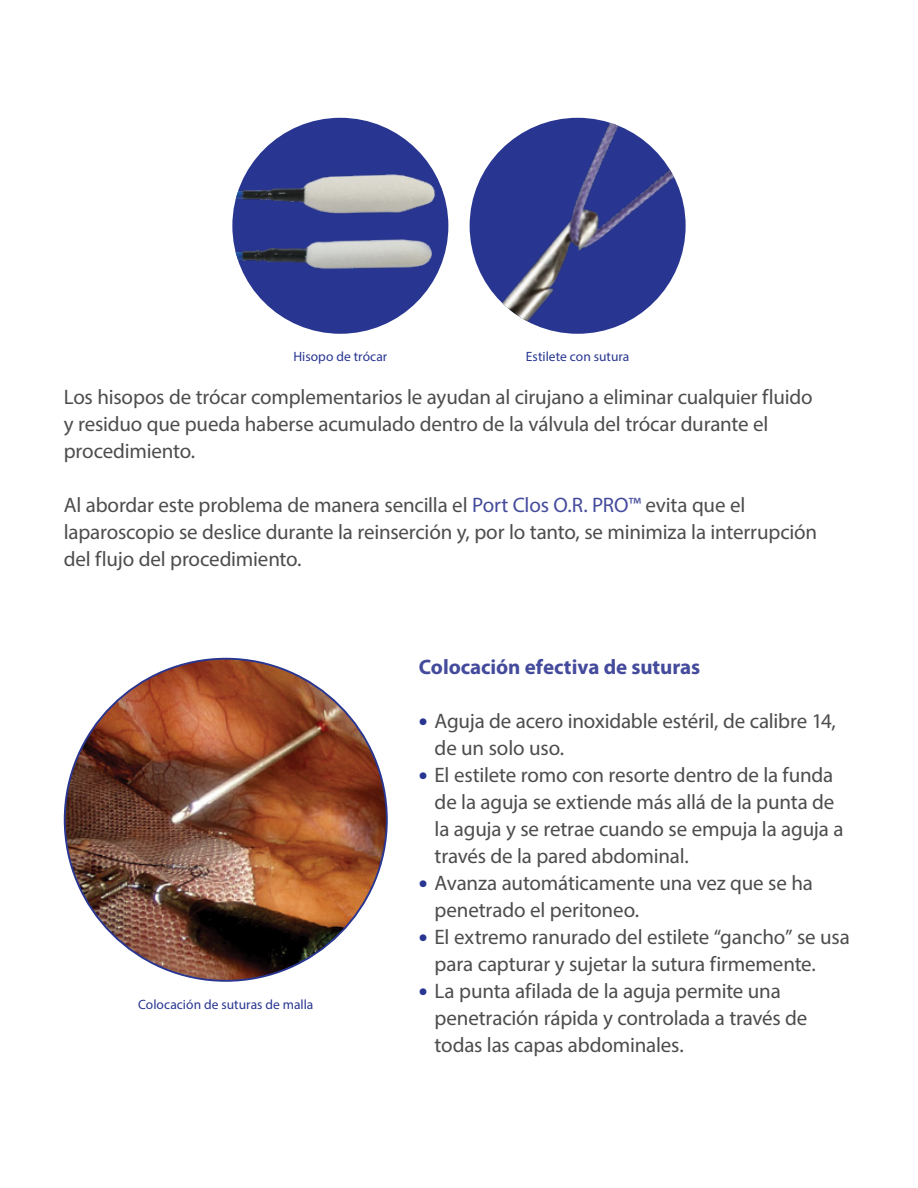
<style>
.page{position:relative;width:918px;height:1188px;background:#fff}
.page>*{position:absolute;margin:0;border:0;box-sizing:border-box;transform-origin:0 0}
.t1{font:21px/27px "Myriad Pro";letter-spacing:-.01em;color:#4d4d4f}
.t2{font:700 21px "Myriad Pro";letter-spacing:-.005em;color:#444b9c}
.t3{font:13.5px "Myriad Pro";letter-spacing:.005em;color:#283691}
.s1{color:#444b9c}
.s2{font-weight:900;font-size:24px;color:#283691}
</style>
<div class="page">
<img style="left:232px;top:118px;width:216px;height:216px;border-radius:108px">
<img style="left:475px;top:119px;width:205px;height:213px">
<img style="left:65px;top:659px;width:322px;height:322px;border-radius:161px">
<p class="t3" style="left:293px;top:348px;width:96px">Hisopo de trócar</p>
<p class="t3" style="left:526px;top:348px;width:105px">Estilete con sutura</p>
<p class="t1" style="left:64px;top:383px;width:751px">Los hisopos de trócar complementarios le ayudan al cirujano a eliminar cualquier fluido y residuo que pueda haberse acumulado dentro de la válvula del trócar durante el procedimiento.</p>
<p class="t1" style="left:64px;top:491px;width:755px">Al abordar este problema de manera sencilla el <span class="s1">Port Clos O.R. PRO™</span> evita que el laparoscopio se deslice durante la reinserción y, por lo tanto, se minimiza la interrupción del flujo del procedimiento.</p>
<p class="t3" style="left:138px;top:996px;width:177px">Colocación de suturas de malla</p>
<p class="t2" style="left:419px;top:653px;width:283px">Colocación efectiva de suturas</p>
<p class="t1" style="left:435px;top:707px;width:403px;text-indent:-16px"><span class="s2">•</span> Aguja de acero inoxidable estéril, de calibre 14, de un solo uso.</p>
<p class="t1" style="left:435px;top:761px;width:410px;text-indent:-16px"><span class="s2">•</span> El estilete romo con resorte dentro de la funda de la aguja se extiende más allá de la punta de la aguja y se retrae cuando se empuja la aguja a través de la pared abdominal.</p>
<p class="t1" style="left:435px;top:869px;width:380px;text-indent:-16px"><span class="s2">•</span> Avanza automáticamente una vez que se ha penetrado el peritoneo.</p>
<p class="t1" style="left:435px;top:923px;width:417px;text-indent:-16px"><span class="s2">•</span> El extremo ranurado del estilete “gancho” se usa para capturar y sujetar la sutura firmemente.</p>
<p class="t1" style="left:435px;top:977px;width:374px;text-indent:-16px"><span class="s2">•</span> La punta afilada de la aguja permite una penetración rápida y controlada a través de todas las capas abdominales.</p>
</div>
